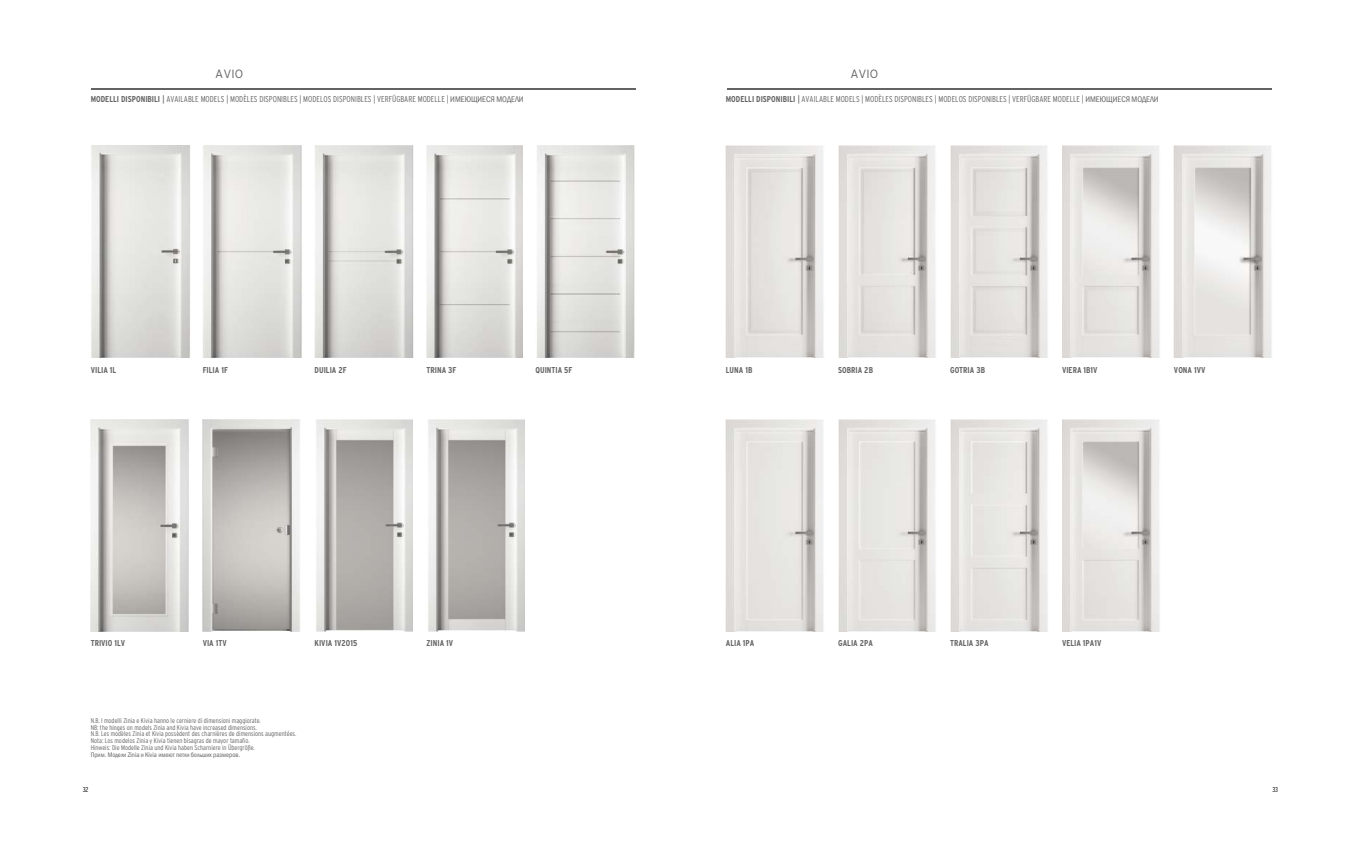
<style>
.page{position:relative;width:1361px;height:851px;background:#fff}
.page>*{position:absolute;margin:0;border:0;box-sizing:border-box;transform-origin:0 0}
.t1{font:300 12px "Interstate";color:#636363}
.t2{font:300 condensed 8.5px "Interstate";color:#636363}
.t3{font:700 condensed 8.5px "Interstate";color:#636363}
.t4{font:300 condensed 7px "Interstate";color:#000}
.t5{font:300 condensed 6.8px/6.8px "Interstate";color:#636363}
.t6{font:6.8px "Franklin Got URWTCY Boo Con";color:#636363}
.s1{font-weight:700}
.s2{font-weight:400}
.s3{font-family:"Franklin Got URWTCY Boo Con";font-weight:400;font-stretch:normal}
</style>
<div class="page">
<img style="left:203px;top:146px;width:99px;height:212px">
<img style="left:950px;top:146px;width:98px;height:212px">
<img style="left:315px;top:146px;width:99px;height:212px">
<img style="left:1062px;top:146px;width:98px;height:212px">
<img style="left:426px;top:146px;width:97px;height:212px">
<img style="left:1174px;top:146px;width:98px;height:212px">
<img style="left:536px;top:146px;width:99px;height:212px">
<img style="left:91px;top:419px;width:98px;height:212px">
<img style="left:203px;top:419px;width:97px;height:212px">
<img style="left:316px;top:419px;width:97px;height:212px">
<img style="left:428px;top:419px;width:97px;height:212px">
<img style="left:726px;top:146px;width:98px;height:212px">
<img style="left:91px;top:146px;width:99px;height:212px">
<img style="left:838px;top:146px;width:98px;height:212px">
<img style="left:950px;top:419px;width:98px;height:212px">
<img style="left:1062px;top:419px;width:98px;height:212px">
<img style="left:726px;top:419px;width:98px;height:212px">
<img style="left:838px;top:419px;width:98px;height:212px">
<hr style="left:92px;top:88px;width:544px;height:1px;background:#636363">
<hr style="left:727px;top:88px;width:544px;height:1px;background:#636363">
<h1 class="t1" style="left:215px;top:67px;width:29px">AVIO</h1>
<h1 class="t1" style="left:850px;top:67px;width:29px">AVIO</h1>
<p class="t2" style="left:91px;top:94px;width:434px"><span class="s1">MODELLI DISPONIBILI</span> <span class="s2">|</span> AVAILABLE MODELS | MODÈLES DISPONIBLES | MODELOS DISPONIBLES | VERFÜGBARE MODELLE | <span class="s3">ИМЕЮЩИЕСЯ МОДЕЛИ</span></p>
<p class="t2" style="left:726px;top:94px;width:434px"><span class="s1">MODELLI DISPONIBILI</span> <span class="s2">|</span> AVAILABLE MODELS | MODÈLES DISPONIBLES | MODELOS DISPONIBLES | VERFÜGBARE MODELLE | <span class="s3">ИМЕЮЩИЕСЯ МОДЕЛИ</span></p>
<p class="t3" style="left:91px;top:365px;width:27px">VILIA 1L</p>
<p class="t3" style="left:203px;top:365px;width:27px">FILIA 1F</p>
<p class="t3" style="left:315px;top:365px;width:34px">DUILIA 2F</p>
<p class="t3" style="left:426px;top:365px;width:31px">TRINA 3F</p>
<p class="t3" style="left:535px;top:365px;width:38px">QUINTIA 5F</p>
<p class="t3" style="left:838px;top:365px;width:36px">SOBRIA 2B</p>
<p class="t3" style="left:950px;top:365px;width:36px">GOTRIA 3B</p>
<p class="t3" style="left:1062px;top:365px;width:37px">VIERA 1B1V</p>
<p class="t3" style="left:1174px;top:365px;width:33px">VONA 1VV</p>
<p class="t3" style="left:726px;top:365px;width:28px">LUNA 1B</p>
<p class="t3" style="left:91px;top:638px;width:36px">TRIVIO 1LV</p>
<p class="t3" style="left:203px;top:638px;width:26px">VIA 1TV</p>
<p class="t3" style="left:315px;top:638px;width:44px">KIVIA 1V2015</p>
<p class="t3" style="left:426px;top:638px;width:28px">ZINIA 1V</p>
<p class="t5" style="left:91px;top:716px;width:207px">N.B. I modelli Zinia e Kivia hanno le cerniere di dimensioni maggiorate.<br>NB: the hinges on models Zinia and Kivia have increased dimensions.<br>N.B. Les modèles Zinia et Kivia possèdent des charnières de dimensions augmentées.<br>Nota: Los modelos Zinia y Kivia tienen bisagras de mayor tamaño.<br>Hinweis: Die Modelle Zinia und Kivia haben Scharniere in Übergröße.</p>
<p class="t6" style="left:91px;top:751px;width:151px">Прим. Модели Zinia и Kivia имеют петли больших размеров.</p>
<p class="t3" style="left:726px;top:638px;width:30px">ALIA 1PA</p>
<p class="t3" style="left:838px;top:638px;width:36px">GALIA 2PA</p>
<p class="t3" style="left:950px;top:638px;width:40px">TRALIA 3PA</p>
<p class="t3" style="left:1062px;top:638px;width:41px">VELIA 1PA1V</p>
<p class="t4" style="left:83px;top:785px;width:7px">32</p>
<p class="t4" style="left:1272px;top:785px;width:7px">33</p>
</div>
